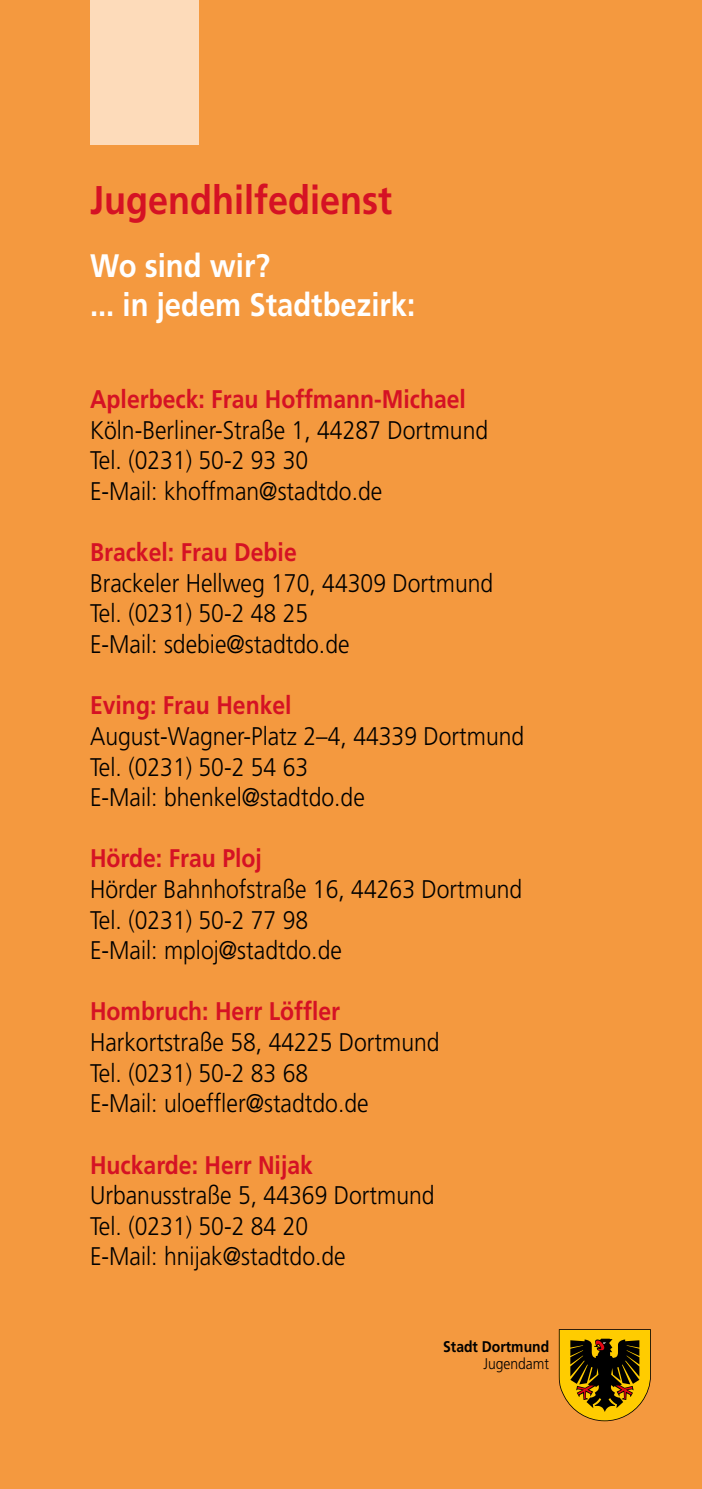
<style>
.page{position:relative;width:702px;height:1489px;background:#fff}
.page>*{position:absolute;margin:0;border:0;box-sizing:border-box;transform-origin:0 0}
.t1{font:700 40px "Frutiger LT";color:#d51224;scale:.9 1}
.t2{font:700 32.5px/39px "Frutiger LT";color:#fff;scale:.9 1}
.t3{font:300 25.5px/30.5px "Frutiger LT";color:#000;scale:.9 1}
.t4{font:700 25.5px "Frutiger LT";color:#d51224;scale:.9 1}
.t5{font:700 15.5px "Frutiger LT";color:#000;scale:.9 1}
.t6{font:300 15.5px "Frutiger LT";color:#000;scale:.9 1}
</style>
<div class="page">
<div style="left:0;top:0;width:702px;height:1488px;background:#f4993f"></div>
<div style="left:90px;top:0;width:109px;height:144px;background:#fddbba"></div>
<svg style="left:559px;top:1329px;width:92px;height:91px;background:#987206"></svg>
<h1 class="t1" style="left:90px;top:177px;width:337px">Jugendhilfedienst</h1>
<p class="t2" style="left:90px;top:247px;width:363px">Wo sind wir?<br>... in jedem Stadtbezirk:</p>
<p class="t4" style="left:90px;top:384px;width:419px">Aplerbeck: Frau Hoffmann-Michael</p>
<p class="t3" style="left:90px;top:415px;width:444px">Köln-Berliner-Straße 1, 44287 Dortmund<br>Tel. (0231) 50-2 93 30<br>E-Mail: khoffman@stadtdo.de</p>
<p class="t4" style="left:90px;top:537px;width:231px">Brackel: Frau Debie</p>
<p class="t3" style="left:90px;top:568px;width:449px">Brackeler Hellweg 170, 44309 Dortmund<br>Tel. (0231) 50-2 48 25<br>E-Mail: sdebie@stadtdo.de</p>
<p class="t4" style="left:90px;top:690px;width:225px">Eving: Frau Henkel</p>
<p class="t3" style="left:90px;top:721px;width:484px">August-Wagner-Platz 2–4, 44339 Dortmund<br>Tel. (0231) 50-2 54 63<br>E-Mail: bhenkel@stadtdo.de</p>
<p class="t4" style="left:90px;top:843px;width:192px">Hörde: Frau Ploj</p>
<p class="t3" style="left:90px;top:874px;width:481px">Hörder Bahnhofstraße 16, 44263 Dortmund<br>Tel. (0231) 50-2 77 98<br>E-Mail: mploj@stadtdo.de</p>
<p class="t4" style="left:90px;top:996px;width:279px">Hombruch: Herr Löffler</p>
<p class="t3" style="left:90px;top:1027px;width:390px">Harkortstraße 58, 44225 Dortmund<br>Tel. (0231) 50-2 83 68<br>E-Mail: uloeffler@stadtdo.de</p>
<p class="t4" style="left:90px;top:1149px;width:249px">Huckarde: Herr Nijak</p>
<p class="t3" style="left:90px;top:1180px;width:384px">Urbanusstraße 5, 44369 Dortmund<br>Tel. (0231) 50-2 84 20<br>E-Mail: hnijak@stadtdo.de</p>
<p class="t5" style="left:443px;top:1337px;width:119px">Stadt Dortmund</p>
<p class="t6" style="left:483px;top:1354px;width:74px">Jugendamt</p>
</div>
